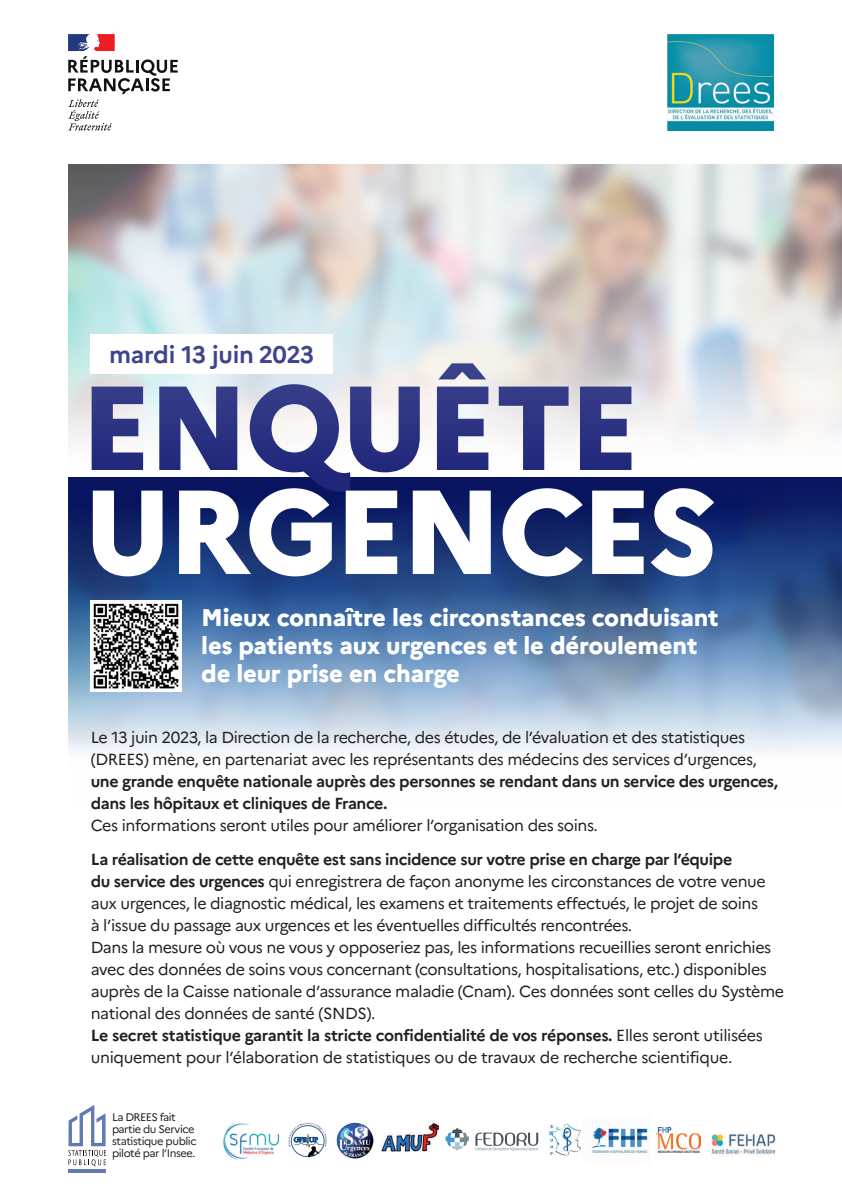
<style>
.page{position:relative;width:842px;height:1191px;background:#fff}
.page>*{position:absolute;margin:0;border:0;box-sizing:border-box;transform-origin:0 0}
.t1{font:800 119.2px "Marianne";letter-spacing:-.035em;color:#fff}
.t2{font:800 119.2px "Marianne";letter-spacing:-.03em;color:#20277b}
.t3{font:800 24px/28.2px "Marianne";letter-spacing:-.01em;color:#fff}
.t4{font:700 24px "Marianne";letter-spacing:-.01em;color:#20277b}
.t5{font:16px/22px "Marianne";letter-spacing:-.025em;color:#231f20}
.t6{font:700 16px/22px "Marianne";letter-spacing:-.025em;color:#231f20}
.t7{font:11px/12px "Marianne";letter-spacing:-.04em;color:#231f20}
.t8{font:6.8px "Mongolian Baiti";color:#155082}
.s1{font-weight:700}
</style>
<div class="page">
<img style="left:68px;top:477px;width:774px;height:276px">
<svg style="left:69px;top:1169px;width:37px;height:3px"></svg>
<svg style="left:68px;top:1105px;width:38px;height:61px"></svg>
<img style="left:223px;top:1122px;width:57px;height:38px">
<svg style="left:289px;top:1122px;width:38px;height:25px"></svg>
<img style="left:295px;top:1130px;width:27px;height:22px">
<div style="left:291px;top:1125px;width:33px;height:32px;border:1px solid #35628c;border-radius:50%"></div>
<img style="left:305px;top:1145px;width:14px;height:12px">
<img style="left:337px;top:1122px;width:36px;height:37px">
<img style="left:382px;top:1120px;width:57px;height:32px">
<svg style="left:475px;top:1132px;width:63px;height:19px"></svg>
<svg style="left:446px;top:1128px;width:23px;height:22px"></svg>
<img style="left:591px;top:1127px;width:57px;height:27px">
<img style="left:657px;top:1127px;width:44px;height:25px">
<img style="left:711px;top:1134px;width:65px;height:21px">
<img style="left:549px;top:1123px;width:31px;height:33px">
<svg style="left:68px;top:34px;width:110px;height:96px"></svg>
<img style="left:668px;top:34px;width:106px;height:96px">
<img style="left:91px;top:600px;width:90px;height:91px">
<svg style="left:68px;top:164px;width:774px;height:279px"></svg>
<h2 class="t4" style="left:109px;top:340px;width:207px">mardi 13 juin 2023</h2>
<h1 class="t2" style="left:80px;top:355px;width:561px">ENQUÊTE</h1>
<h1 class="t1" style="left:84px;top:459px;width:636px">URGENCES</h1>
<h2 class="t3" style="left:201px;top:603px;width:519px">Mieux connaître les circonstances conduisant les patients aux urgences et le déroulement de leur prise en charge</h2>
<p class="t5" style="left:91px;top:726px;width:668px">Le 13 juin 2023, la Direction de la recherche, des études, de l’évaluation et des statistiques (DREES) mène, en partenariat avec les représentants des médecins des services d’urgences,</p>
<p class="t6" style="left:91px;top:770px;width:689px">une grande enquête nationale auprès des personnes se rendant dans un service des urgences, dans les hôpitaux et cliniques de France.</p>
<p class="t5" style="left:91px;top:814px;width:509px">Ces informations seront utiles pour améliorer l’organisation des soins.</p>
<p class="t5" style="left:91px;top:848px;width:695px"><span class="s1">La réalisation de cette enquête est sans incidence sur votre prise en charge par l’équipe<br>du service des urgences</span> qui enregistrera de façon anonyme les circonstances de votre venue aux urgences, le diagnostic médical, les examens et traitements effectués, le projet de soins<br>à l’issue du passage aux urgences et les éventuelles difficultés rencontrées.<br>Dans la mesure où vous ne vous y opposeriez pas, les informations recueillies seront enrichies avec des données de soins vous concernant (consultations, hospitalisations, etc.) disponibles auprès de la Caisse nationale d’assurance maladie (Cnam). Ces données sont celles du Système national des données de santé (SNDS).<br><span class="s1">Le secret statistique garantit la stricte confidentialité de vos réponses.</span> Elles seront utilisées uniquement pour l’élaboration de statistiques ou de travaux de recherche scientifique.</p>
<p class="t7" style="left:112px;top:1111px;width:86px">La DREES fait partie du Service statistique public piloté par l’Insee.</p>
<p class="t8" style="left:294px;top:1136px;width:26px">GFR UP</p>
</div>
